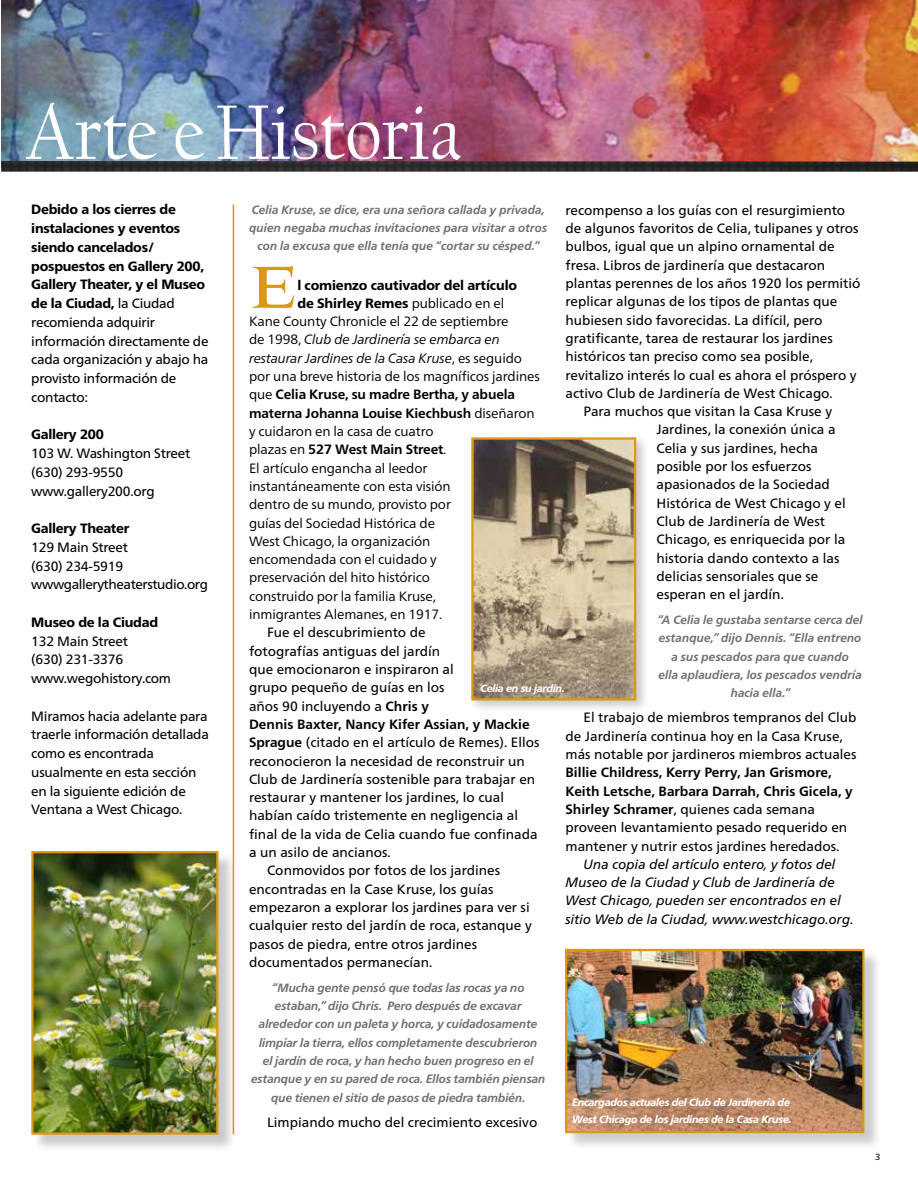
<style>
.page{position:relative;width:918px;height:1188px;background:#fff}
.page>*{position:absolute;margin:0;border:0;box-sizing:border-box;transform-origin:0 0}
.t1{font:80.4px "FB Californian";color:#fff;scale:.92 1}
.t2{font:700 73.5px "Aviano";color:#db9815;scale:.84 1}
.t3{font:13.5px/18.3px "Frutiger Neue LTW1 G";color:#000}
.t4{font:13.5px "Frutiger Neue LTW1 G";letter-spacing:-.01em;color:#000}
.t5{font:700 13.5px/18.3px "Frutiger Neue LTW1 G";color:#000}
.t6{font:800 13.5px/18.8px "Frutiger Neue LTW1 G";letter-spacing:-.02em;color:#000}
.t7{font:13.5px/18.8px "Frutiger Neue LTW1 G";letter-spacing:-.02em;color:#000}
.t8{font:italic 13.5px/18.3px "Frutiger Neue LTW1 G";color:#000}
.t9{font:italic 13.5px "Frutiger Neue LTW1 G";letter-spacing:-.01em;color:#000}
.t10{font:13.5px/18.8px "Frutiger Neue LTW1 G";letter-spacing:-.03em;color:#000}
.t11{font:italic 700 12px/18.3px "Frutiger Neue LTW1 G";letter-spacing:-.01em;color:#6d6e71;text-align:center}
.t12{font:italic 800 10.5px/16.5px "Frutiger Neue LTW1 G";letter-spacing:-.03em;color:#fff}
.t13{font:700 9px "Frutiger Neue LTW1 G";color:#38393c}
.s1{font-weight:400}
.s2{font-style:normal}
.s3{font-weight:700}
</style>
<div class="page">
<img style="left:1px;top:0;width:917px;height:161px">
<img style="left:1px;top:161px;width:917px;height:11px">
<div style="left:468px;top:434px;width:181px;height:280px;background:#000;opacity:.21"></div>
<img style="left:474px;top:440px;width:159px;height:258px">
<div style="left:471px;top:437px;width:165px;height:264px;border:2px solid #db9815"></div>
<div style="left:566px;top:950px;width:316px;height:201px;background:#000;opacity:.2"></div>
<img style="left:568px;top:952px;width:294px;height:178px">
<div style="left:565px;top:949px;width:300px;height:184px;border:2px solid #db9815"></div>
<div style="left:33px;top:852px;width:203px;height:301px;background:#000;opacity:.21"></div>
<img style="left:34px;top:854px;width:181px;height:278px">
<div style="left:31px;top:851px;width:187px;height:284px;border:2px solid #db9815"></div>
<hr style="left:233px;top:205px;width:1px;height:929px;background:#db9815">
<h1 class="t1" style="left:26px;top:92px;width:476px">Arte e Historia</h1>
<p class="t6" style="left:31px;top:200px;width:179px">Debido a los cierres de instalaciones y eventos siendo cancelados/ pospuestos en Gallery 200,<br>Gallery Theater, y el Museo de la Ciudad, <span class="s1">la Ciudad recomienda adquirir información directamente de cada organización y abajo ha provisto información de contacto:</span></p>
<p class="t6" style="left:31px;top:425px;width:74px">Gallery 200</p>
<p class="t7" style="left:31px;top:444px;width:160px">103 W. Washington Street (630) 293-9550 www.gallery200.org</p>
<p class="t6" style="left:31px;top:519px;width:100px">Gallery Theater</p>
<p class="t10" style="left:31px;top:538px;width:178px">129 Main Street<br>(630) 234-5919 wwwgallerytheaterstudio.org</p>
<p class="t6" style="left:31px;top:613px;width:128px">Museo de la Ciudad</p>
<p class="t7" style="left:31px;top:632px;width:141px">132 Main Street<br>(630) 231-3376 www.wegohistory.com</p>
<p class="t7" style="left:31px;top:707px;width:179px">Miramos hacia adelante para traerle información detallada como es encontrada usualmente en esta sección en la siguiente edición de<br>Ventana a West Chicago.</p>
<p class="t11" style="left:249px;top:200px;width:300px">Celia Kruse, se dice, era una señora callada y privada, quien negaba muchas invitaciones para visitar a otros con la excusa que ella tenía que “cortar su césped.”</p>
<h2 class="t2" style="left:249px;top:247px;width:58px">E</h2>
<p class="t3" style="left:566px;top:201px;width:281px">recompenso a los guías con el resurgimiento</p>
<p class="t3" style="left:566px;top:219px;width:295px">de algunos favoritos de Celia, tulipanes y otros</p>
<p class="t3" style="left:566px;top:238px;width:271px">bulbos, igual que un alpino ornamental de</p>
<p class="t3" style="left:566px;top:256px;width:261px">fresa. Libros de jardinería que destacaron</p>
<p class="t3" style="left:566px;top:274px;width:297px">plantas perennes de los años 1920 los permitió</p>
<p class="t3" style="left:566px;top:292px;width:273px">replicar algunas de los tipos de plantas que</p>
<p class="t3" style="left:566px;top:311px;width:259px">hubiesen sido favorecidas. La difícil, pero</p>
<p class="t3" style="left:566px;top:329px;width:269px">gratificante, tarea de restaurar los jardines</p>
<p class="t3" style="left:566px;top:347px;width:249px">históricos tan preciso como sea posible,</p>
<p class="t3" style="left:566px;top:366px;width:293px">revitalizo interés lo cual es ahora el próspero y</p>
<p class="t3" style="left:566px;top:384px;width:269px">activo Club de Jardinería de West Chicago.</p>
<p class="t3" style="left:584px;top:402px;width:250px">Para muchos que visitan la Casa Kruse y</p>
<p class="t3" style="left:657px;top:421px;width:181px">Jardines, la conexión única a</p>
<p class="t3" style="left:657px;top:439px;width:163px">Celia y sus jardines, hecha</p>
<p class="t3" style="left:657px;top:457px;width:157px">posible por los esfuerzos</p>
<p class="t3" style="left:657px;top:475px;width:175px">apasionados de la Sociedad</p>
<p class="t3" style="left:657px;top:494px;width:191px">Histórica de West Chicago y el</p>
<p class="t3" style="left:657px;top:512px;width:170px">Club de Jardinería de West</p>
<p class="t3" style="left:657px;top:530px;width:190px">Chicago, es enriquecida por la</p>
<p class="t3" style="left:657px;top:549px;width:184px">historia dando contexto a las</p>
<p class="t3" style="left:657px;top:567px;width:163px">delicias sensoriales que se</p>
<p class="t3" style="left:657px;top:585px;width:129px">esperan en el jardín.</p>
<p class="t11" style="left:658px;top:611px;width:207px">“A Celia le gustaba sentarse cerca del estanque,” dijo Dennis. “Ella entreno a sus pescados para que cuando<br>ella aplaudiera, los pescados vendría hacia ella.”</p>
<p class="t3" style="left:566px;top:708px;width:292px;text-indent:18px">El trabajo de miembros tempranos del Club de Jardinería continua hoy en la Casa Kruse, más notable por jardineros miembros actuales</p>
<p class="t5" style="left:566px;top:763px;width:289px">Billie Childress, Kerry Perry, Jan Grismore, Keith Letsche, Barbara Darrah, Chris Gicela, y Shirley Schramer<span class="s1">, quienes cada semana proveen levantamiento pesado requerido en mantener y nutrir estos jardines heredados.</span></p>
<p class="t8" style="left:566px;top:855px;width:290px;text-indent:18px">Una copia del artículo entero, y fotos del Museo de la Ciudad y Club de Jardinería de West Chicago, pueden ser encontrados en el sitio Web de la Ciudad, www.westchicago.org.</p>
<p class="t6" style="left:297px;top:275px;width:221px">l comienzo cautivador del artículo</p>
<p class="t6" style="left:297px;top:294px;width:208px">de Shirley Remes <span class="s1">publicado en el</span></p>
<p class="t4" style="left:249px;top:313px;width:261px">Kane County Chronicle el 22 de septiembre</p>
<p class="t9" style="left:249px;top:332px;width:252px"><span class="s2">de 1998,</span> Club de Jardinería se embarca en</p>
<p class="t9" style="left:249px;top:350px;width:274px">restaurar Jardines de la Casa Kruse<span class="s2">, es seguido</span></p>
<p class="t4" style="left:249px;top:368px;width:292px">por una breve historia de los magníficos jardines</p>
<p class="t5" style="left:249px;top:385px;width:268px"><span class="s1">que</span> Celia Kruse, su madre Bertha, y abuela</p>
<p class="t5" style="left:249px;top:404px;width:287px">materna Johanna Louise Kiechbush <span class="s1">diseñaron</span></p>
<p class="t4" style="left:249px;top:423px;width:186px">y cuidaron en la casa de cuatro</p>
<p class="t5" style="left:249px;top:440px;width:199px"><span class="s1">plazas en</span> 527 West Main Street<span class="s1">.</span></p>
<p class="t4" style="left:249px;top:460px;width:180px">El artículo engancha al leedor</p>
<p class="t4" style="left:249px;top:478px;width:203px">instantáneamente con esta visión</p>
<p class="t4" style="left:249px;top:496px;width:204px">dentro de su mundo, provisto por</p>
<p class="t4" style="left:249px;top:515px;width:188px">guías del Sociedad Histórica de</p>
<p class="t4" style="left:249px;top:533px;width:183px">West Chicago, la organización</p>
<p class="t4" style="left:249px;top:551px;width:189px">encomendada con el cuidado y</p>
<p class="t4" style="left:249px;top:570px;width:183px">preservación del hito histórico</p>
<p class="t4" style="left:249px;top:588px;width:188px">construido por la familia Kruse,</p>
<p class="t4" style="left:249px;top:606px;width:195px">inmigrantes Alemanes, en 1917.</p>
<p class="t3" style="left:267px;top:623px;width:160px">Fue el descubrimiento de</p>
<p class="t3" style="left:249px;top:642px;width:193px">fotografías antiguas del jardín</p>
<p class="t3" style="left:249px;top:660px;width:206px">que emocionaron e inspiraron al</p>
<p class="t3" style="left:249px;top:678px;width:197px">grupo pequeño de guías en los</p>
<p class="t3" style="left:249px;top:697px;width:181px">años 90 incluyendo a <span class="s3">Chris y</span></p>
<p class="t5" style="left:249px;top:715px;width:282px">Dennis Baxter, Nancy Kifer Assian, y Mackie</p>
<p class="t3" style="left:249px;top:733px;width:292px"><span class="s3">Sprague</span> (citado en el artículo de Remes). Ellos</p>
<p class="t3" style="left:249px;top:752px;width:277px">reconocieron la necesidad de reconstruir un</p>
<p class="t3" style="left:249px;top:770px;width:288px">Club de Jardinería sostenible para trabajar en</p>
<p class="t3" style="left:249px;top:788px;width:256px">restaurar y mantener los jardines, lo cual</p>
<p class="t3" style="left:249px;top:807px;width:271px">habían caído tristemente en negligencia al</p>
<p class="t3" style="left:249px;top:825px;width:290px">final de la vida de Celia cuando fue confinada</p>
<p class="t3" style="left:249px;top:843px;width:143px">a un asilo de ancianos.</p>
<p class="t3" style="left:267px;top:861px;width:235px">Conmovidos por fotos de los jardines</p>
<p class="t3" style="left:249px;top:880px;width:246px">encontradas en la Case Kruse, los guías</p>
<p class="t3" style="left:249px;top:898px;width:282px">empezaron a explorar los jardines para ver si</p>
<p class="t3" style="left:249px;top:916px;width:284px">cualquier resto del jardín de roca, estanque y</p>
<p class="t3" style="left:249px;top:935px;width:230px">pasos de piedra, entre otros jardines</p>
<p class="t3" style="left:249px;top:953px;width:185px">documentados permanecían.</p>
<p class="t11" style="left:251px;top:978px;width:296px">“Mucha gente pensó que todas las rocas ya no estaban,” dijo Chris. Pero después de excavar alrededor con un paleta y horca, y cuidadosamente limpiar la tierra, ellos completamente descubrieron<br>el jardín de roca, y han hecho buen progreso en el estanque y en su pared de roca. Ellos también piensan que tienen el sitio de pasos de piedra también.</p>
<p class="t3" style="left:267px;top:1113px;width:272px">Limpiando mucho del crecimiento excesivo</p>
<p class="t12" style="left:481px;top:680px;width:85px">Celia en su jardín.</p>
<p class="t12" style="left:572px;top:1095px;width:221px">Encargados actuales del Club de Jardinería de<br>West Chicago de los jardines de la Casa Kruse.</p>
<p class="t13" style="left:875px;top:1152px;width:7px">3</p>
</div>
